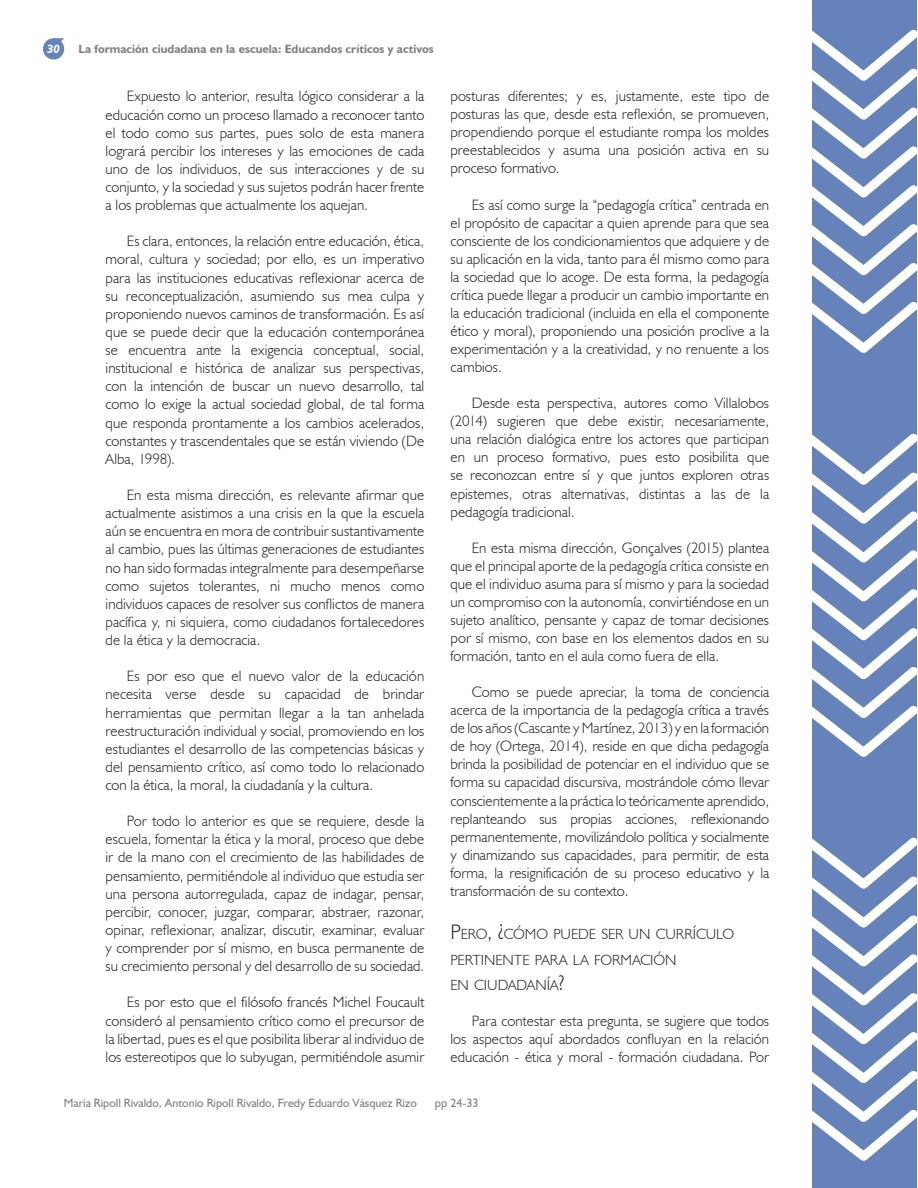
<style>
.page{position:relative;width:918px;height:1188px;background:#fff}
.page>*{position:absolute;margin:0;border:0;box-sizing:border-box;transform-origin:0 0}
.t1{font:300 15px/18.1px "Humanist 521 BT";letter-spacing:.005em;color:#231f20;text-align:justify}
.t2{font:300 14.7px/25.2px "Humanist 521 BT";letter-spacing:-.005em;color:#231f20}
.t3{font:12px "Humanist 521 BT";color:#808285}
.t4{font:700 12px "Humanist 521 BT";color:#808285}
.t5{font:italic 700 12px "Humanist 521 BT";color:#fff}
.s1{font-size:21px}
</style>
<div class="page">
<div style="left:43px;top:38px;width:21px;height:22px;background:#6582ba;border-radius:50%"></div>
<svg style="left:54px;top:38px;width:10px;height:9px"></svg>
<div style="left:812px;top:0;width:105px;height:1188px;background:#6582ba"></div>
<svg style="left:812px;top:29px;width:105px;height:324px"></svg>
<svg style="left:812px;top:433px;width:105px;height:324px"></svg>
<svg style="left:812px;top:837px;width:105px;height:324px"></svg>
<p class="t5" style="left:47px;top:41px;width:14px">30</p>
<p class="t4" style="left:79px;top:41px;width:357px">La formación ciudadana en la escuela: Educandos críticos y activos</p>
<p class="t1" style="left:106px;top:87px;width:320px;text-indent:21px">Expuesto lo anterior, resulta lógico considerar a la educación como un proceso llamado a reconocer tanto el todo como sus partes, pues solo de esta manera logrará percibir los intereses y las emociones de cada uno de los individuos, de sus interacciones y de su conjunto, y la sociedad y sus sujetos podrán hacer frente a los problemas que actualmente los aquejan.</p>
<p class="t1" style="left:106px;top:232px;width:320px;text-indent:21px">Es clara, entonces, la relación entre educación, ética, moral, cultura y sociedad; por ello, es un imperativo para las instituciones educativas reflexionar acerca de su reconceptualización, asumiendo sus mea culpa y proponiendo nuevos caminos de transformación. Es así que se puede decir que la educación contemporánea se encuentra ante la exigencia conceptual, social, institucional e histórica de analizar sus perspectivas, con la intención de buscar un nuevo desarrollo, tal como lo exige la actual sociedad global, de tal forma que responda prontamente a los cambios acelerados, constantes y trascendentales que se están viviendo (De Alba, 1998).</p>
<p class="t1" style="left:106px;top:486px;width:320px;text-indent:21px">En esta misma dirección, es relevante afirmar que actualmente asistimos a una crisis en la que la escuela aún se encuentra en mora de contribuir sustantivamente al cambio, pues las últimas generaciones de estudiantes no han sido formadas integralmente para desempeñarse como sujetos tolerantes, ni mucho menos como individuos capaces de resolver sus conflictos de manera pacífica y, ni siquiera, como ciudadanos fortalecedores de la ética y la democracia.</p>
<p class="t1" style="left:106px;top:667px;width:320px;text-indent:21px">Es por eso que el nuevo valor de la educación necesita verse desde su capacidad de brindar herramientas que permitan llegar a la tan anhelada reestructuración individual y social, promoviendo en los estudiantes el desarrollo de las competencias básicas y del pensamiento crítico, así como todo lo relacionado con la ética, la moral, la ciudadanía y la cultura.</p>
<p class="t1" style="left:106px;top:812px;width:320px;text-indent:21px">Por todo lo anterior es que se requiere, desde la escuela, fomentar la ética y la moral, proceso que debe ir de la mano con el crecimiento de las habilidades de pensamiento, permitiéndole al individuo que estudia ser una persona autorregulada, capaz de indagar, pensar, percibir, conocer, juzgar, comparar, abstraer, razonar, opinar, reflexionar, analizar, discutir, examinar, evaluar y comprender por sí mismo, en busca permanente de su crecimiento personal y del desarrollo de su sociedad.</p>
<p class="t1" style="left:106px;top:993px;width:320px;text-indent:21px">Es por esto que el filósofo francés Michel Foucault consideró al pensamiento crítico como el precursor de la libertad, pues es el que posibilita liberar al individuo de los estereotipos que lo subyugan, permitiéndole asumir</p>
<p class="t1" style="left:450px;top:87px;width:320px">posturas diferentes; y es, justamente, este tipo de posturas las que, desde esta reflexión, se promueven, propendiendo porque el estudiante rompa los moldes preestablecidos y asuma una posición activa en su proceso formativo.</p>
<p class="t1" style="left:450px;top:195px;width:320px;text-indent:21px">Es así como surge la “pedagogía crítica” centrada en el propósito de capacitar a quien aprende para que sea consciente de los condicionamientos que adquiere y de su aplicación en la vida, tanto para él mismo como para la sociedad que lo acoge. De esta forma, la pedagogía crítica puede llegar a producir un cambio importante en la educación tradicional (incluida en ella el componente ético y moral), proponiendo una posición proclive a la experimentación y a la creatividad, y no renuente a los cambios.</p>
<p class="t1" style="left:450px;top:394px;width:320px;text-indent:21px">Desde esta perspectiva, autores como Villalobos (2014) sugieren que debe existir, necesariamente, una relación dialógica entre los actores que participan en un proceso formativo, pues esto posibilita que se reconozcan entre sí y que juntos exploren otras epistemes, otras alternativas, distintas a las de la pedagogía tradicional.</p>
<p class="t1" style="left:450px;top:538px;width:320px;text-indent:21px">En esta misma dirección, Gonçalves (2015) plantea que el principal aporte de la pedagogía crítica consiste en que el individuo asuma para sí mismo y para la sociedad un compromiso con la autonomía, convirtiéndose en un sujeto analítico, pensante y capaz de tomar decisiones por sí mismo, con base en los elementos dados en su formación, tanto en el aula como fuera de ella.</p>
<p class="t1" style="left:450px;top:683px;width:320px;text-indent:21px">Como se puede apreciar, la toma de conciencia acerca de la importancia de la pedagogía crítica a través de los años (Cascante y Martínez, 2013) y en la formación de hoy (Ortega, 2014), reside en que dicha pedagogía brinda la posibilidad de potenciar en el individuo que se forma su capacidad discursiva, mostrándole cómo llevar conscientemente a la práctica lo teóricamente aprendido, replanteando sus propias acciones, reflexionando permanentemente, movilizándolo política y socialmente y dinamizando sus capacidades, para permitir, de esta forma, la resignificación de su proceso educativo y la transformación de su contexto.</p>
<p class="t2" style="left:450px;top:921px;width:285px"><span class="s1">P</span>ERO<span class="s1">, ¿</span>CÓMO PUEDE SER UN CURRÍCULO<br>PERTI NENTE PARA LA FORMACI ÓN<br>EN CI UDADANÍA<span class="s1">?</span></p>
<p class="t1" style="left:451px;top:1011px;width:320px;text-indent:21px">Para contestar esta pregunta, se sugiere que todos los aspectos aquí abordados confluyan en la relación educación - ética y moral - formación ciudadana. Por</p>
<p class="t3" style="left:64px;top:1096px;width:354px">María Ripoll Rivaldo, Antonio Ripoll Rivaldo, Fredy Eduardo Vásquez Rizo</p>
<p class="t3" style="left:435px;top:1096px;width:45px">pp 24-33</p>
</div>
